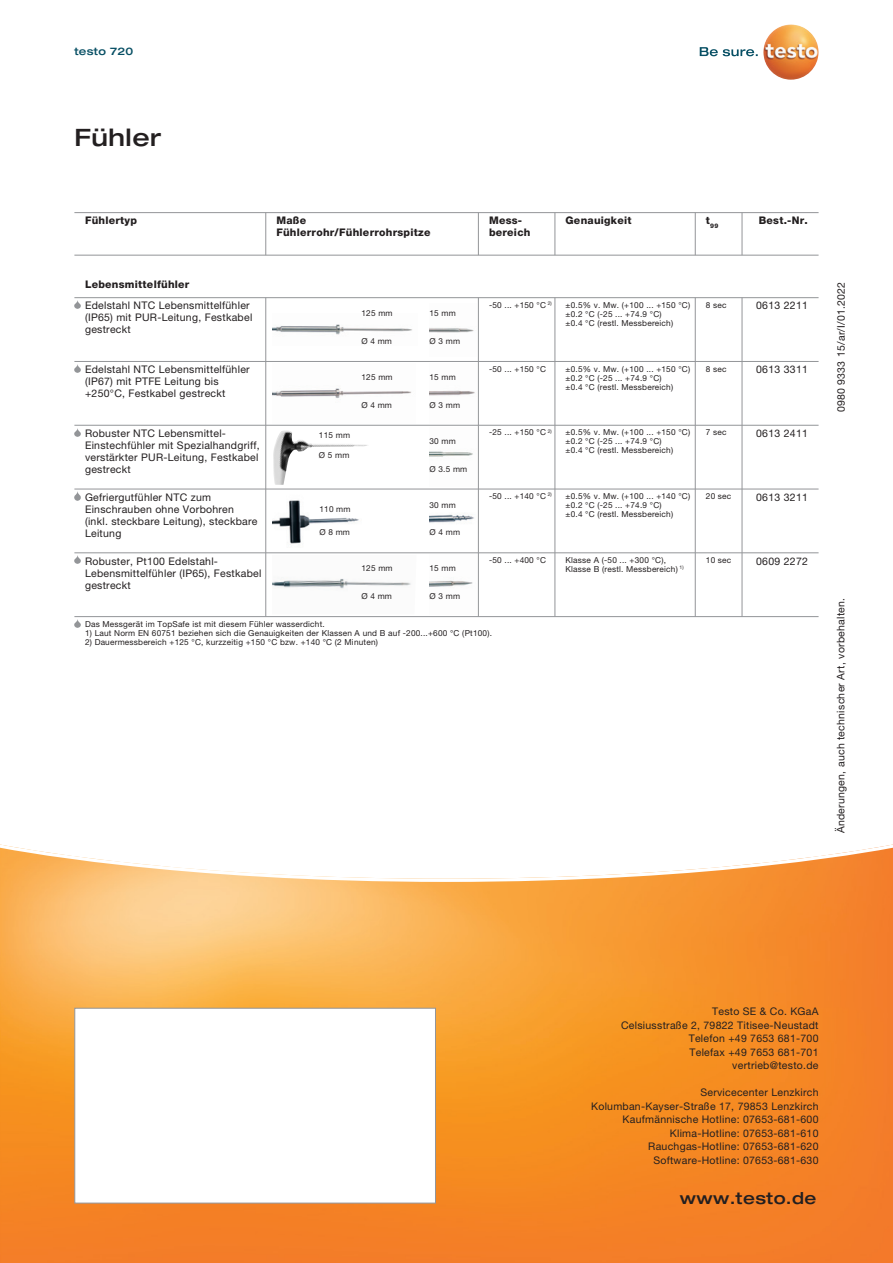
<style>
.page{position:relative;width:893px;height:1263px;background:#fff}
.page>*{position:absolute;margin:0;border:0;box-sizing:border-box;transform-origin:0 0}
.t1{font:500 expanded 24px "Helvetica Neue LTW1 G";letter-spacing:.025em;color:#231f20}
.t2{font:500 expanded 16.5px "Helvetica Neue LTW1 G";letter-spacing:.025em;color:#231f20}
.t3{font:10.5px/12px "Helvetica Neue LTW1 G";letter-spacing:.025em;color:#231f20}
.t4{font:800 10.5px/12px "Helvetica Neue LTW1 G";letter-spacing:.025em;color:#231f20}
.t5{font:500 expanded 10.5px "Helvetica Neue LTW1 G";letter-spacing:.025em;color:#074f64}
.t6{font:8.25px/9px "Helvetica Neue LTW1 G";letter-spacing:.025em;color:#231f20}
.t7{font:800 6.3px "Helvetica Neue LTW1 G";color:#231f20}
.s1{color:#ee1d23}
</style>
<div class="page">
<svg style="left:0;top:844px;width:893px;height:419px;background:#f79e46"></svg>
<img style="left:272px;top:324px;width:140px;height:11px">
<img style="left:429px;top:328px;width:45px;height:5px">
<img style="left:272px;top:388px;width:140px;height:10px">
<img style="left:429px;top:390px;width:46px;height:6px">
<img style="left:429px;top:451px;width:44px;height:6px">
<img style="left:272px;top:500px;width:87px;height:44px">
<img style="left:429px;top:514px;width:45px;height:9px">
<img style="left:272px;top:579px;width:139px;height:10px">
<img style="left:429px;top:580px;width:44px;height:7px">
<img style="left:273px;top:430px;width:95px;height:55px">
<svg style="left:75px;top:300px;width:6px;height:9px"></svg>
<svg style="left:75px;top:364px;width:6px;height:9px"></svg>
<svg style="left:75px;top:428px;width:6px;height:8px"></svg>
<svg style="left:75px;top:492px;width:6px;height:8px"></svg>
<svg style="left:75px;top:556px;width:6px;height:8px"></svg>
<svg style="left:75px;top:619px;width:6px;height:9px"></svg>
<svg style="left:700px;top:47px;width:58px;height:9px"></svg>
<img style="left:763px;top:24px;width:56px;height:56px;border-radius:28px">
<div style="left:74px;top:1008px;width:362px;height:195px;background:#fff;border:1px solid #939598"></div>
<hr style="left:74px;top:616px;width:745px;height:1px;background:#939598">
<hr style="left:74px;top:212px;width:745px;height:1px;background:#939598">
<hr style="left:265px;top:213px;width:1px;height:42px;background:#939598">
<hr style="left:478px;top:213px;width:1px;height:42px;background:#939598">
<hr style="left:555px;top:213px;width:1px;height:42px;background:#939598">
<hr style="left:695px;top:213px;width:1px;height:42px;background:#939598">
<hr style="left:742px;top:213px;width:1px;height:42px;background:#939598">
<hr style="left:74px;top:297px;width:745px;height:1px;background:#939598">
<hr style="left:265px;top:298px;width:1px;height:63px;background:#939598">
<hr style="left:478px;top:298px;width:1px;height:63px;background:#939598">
<hr style="left:555px;top:298px;width:1px;height:63px;background:#939598">
<hr style="left:695px;top:298px;width:1px;height:63px;background:#939598">
<hr style="left:742px;top:298px;width:1px;height:63px;background:#939598">
<hr style="left:74px;top:361px;width:745px;height:1px;background:#939598">
<hr style="left:265px;top:361px;width:1px;height:64px;background:#939598">
<hr style="left:478px;top:361px;width:1px;height:64px;background:#939598">
<hr style="left:555px;top:361px;width:1px;height:64px;background:#939598">
<hr style="left:695px;top:361px;width:1px;height:64px;background:#939598">
<hr style="left:742px;top:361px;width:1px;height:64px;background:#939598">
<hr style="left:74px;top:425px;width:745px;height:1px;background:#939598">
<hr style="left:265px;top:425px;width:1px;height:64px;background:#939598">
<hr style="left:478px;top:425px;width:1px;height:64px;background:#939598">
<hr style="left:555px;top:425px;width:1px;height:64px;background:#939598">
<hr style="left:695px;top:425px;width:1px;height:64px;background:#939598">
<hr style="left:742px;top:425px;width:1px;height:64px;background:#939598">
<hr style="left:74px;top:489px;width:745px;height:1px;background:#939598">
<hr style="left:265px;top:489px;width:1px;height:64px;background:#939598">
<hr style="left:478px;top:489px;width:1px;height:64px;background:#939598">
<hr style="left:555px;top:489px;width:1px;height:64px;background:#939598">
<hr style="left:695px;top:489px;width:1px;height:64px;background:#939598">
<hr style="left:742px;top:489px;width:1px;height:64px;background:#939598">
<hr style="left:74px;top:552px;width:745px;height:1px;background:#939598">
<hr style="left:265px;top:553px;width:1px;height:64px;background:#939598">
<hr style="left:478px;top:553px;width:1px;height:64px;background:#939598">
<hr style="left:555px;top:553px;width:1px;height:64px;background:#939598">
<hr style="left:695px;top:553px;width:1px;height:64px;background:#939598">
<hr style="left:742px;top:553px;width:1px;height:64px;background:#939598">
<hr style="left:74px;top:255px;width:745px;height:1px;background:#939598">
<p class="t5" style="left:74px;top:44px;width:60px">testo 720</p>
<h1 class="t1" style="left:74px;top:122px;width:89px">Fühler</h1>
<p class="t4" style="left:85px;top:215px;width:54px">Fühlertyp</p>
<p class="t4" style="left:276px;top:215px;width:156px">Maße<br>Fühlerrohr/Fühlerrohrspitze</p>
<p class="t4" style="left:489px;top:215px;width:43px">Mess&shy;bereich</p>
<p class="t4" style="left:566px;top:215px;width:68px">Genauigkeit</p>
<p class="t7" style="left:706px;top:222px;width:14px"><sup>t</sup>99</p>
<p class="t4" style="left:85px;top:278px;width:106px">Lebensmittelfühler</p>
<p class="t3" style="left:85px;top:300px;width:169px">Edelstahl NTC Lebensmittelfühler (IP65) mit PUR-Leitung, Festkabel gestreckt</p>
<p class="t3" style="left:85px;top:363px;width:166px">Edelstahl NTC Lebensmittelfühler (IP67) mit PTFE Leitung bis +250°C, Festkabel gestreckt</p>
<p class="t3" style="left:85px;top:427px;width:176px">Robuster NTC Lebensmittel-<br>Einstechfühler mit Spezialhandgriff, verstärkter PUR-Leitung, Festkabel gestreckt</p>
<p class="t3" style="left:85px;top:491px;width:174px">Gefriergutfühler NTC zum<br>Einschrauben ohne Vorbohren (inkl. steckbare Leitung), steckbare<br>Leitung</p>
<p class="t3" style="left:85px;top:555px;width:178px">Robuster, Pt100 Edelstahl-<br>Lebensmittelfühler (IP65), Festkabel gestreckt</p>
<p class="t6" style="left:489px;top:300px;width:64px">-50 ... +150 °C <sup>2)</sup></p>
<p class="t6" style="left:361px;top:309px;width:33px">125 mm</p>
<p class="t6" style="left:429px;top:309px;width:28px">15 mm</p>
<p class="t6" style="left:361px;top:336px;width:32px">Ø 4 mm</p>
<p class="t6" style="left:429px;top:336px;width:32px">Ø 3 mm</p>
<p class="t6" style="left:489px;top:364px;width:58px">-50 ... +150 °C</p>
<p class="t6" style="left:361px;top:373px;width:33px">125 mm</p>
<p class="t6" style="left:429px;top:373px;width:28px">15 mm</p>
<p class="t6" style="left:361px;top:400px;width:32px">Ø 4 mm</p>
<p class="t6" style="left:429px;top:400px;width:32px">Ø 3 mm</p>
<p class="t6" style="left:319px;top:431px;width:33px">115 mm</p>
<p class="t6" style="left:429px;top:436px;width:28px">30 mm</p>
<p class="t6" style="left:489px;top:428px;width:64px">-25 ... +150 °C <sup>2)</sup></p>
<p class="t6" style="left:319px;top:450px;width:32px">Ø 5 mm</p>
<p class="t6" style="left:429px;top:464px;width:39px">Ø 3.5 mm</p>
<p class="t6" style="left:489px;top:492px;width:64px">-50 ... +140 °C <sup>2)</sup></p>
<p class="t6" style="left:319px;top:505px;width:33px">110 mm</p>
<p class="t6" style="left:429px;top:500px;width:28px">30 mm</p>
<p class="t6" style="left:319px;top:528px;width:32px">Ø 8 mm</p>
<p class="t6" style="left:429px;top:528px;width:32px">Ø 4 mm</p>
<p class="t6" style="left:489px;top:555px;width:58px">-50 ... +400 °C</p>
<p class="t6" style="left:361px;top:564px;width:33px">125 mm</p>
<p class="t6" style="left:429px;top:564px;width:28px">15 mm</p>
<p class="t6" style="left:361px;top:592px;width:32px">Ø 4 mm</p>
<p class="t6" style="left:429px;top:592px;width:32px">Ø 3 mm</p>
<p class="t6" style="left:85px;top:619px;width:241px">Das Messgerät im TopSafe ist mit diesem Fühler wasserdicht.</p>
<p class="t6" style="left:85px;top:628px;width:408px">1) Laut Norm EN 60751 beziehen sich die Genauigkeiten der Klassen A und B auf -200...+600 °C (Pt100).</p>
<p class="t6" style="left:85px;top:637px;width:294px">2) Dauermessbereich +125 °C, kurzzeitig +150 °C bzw. +140 °C (2 Minuten)</p>
<p class="t6" style="left:566px;top:300px;width:126px">±0.5% v. Mw. (+100 ... +150 °C) ±0.2 °C (-25 ... +74.9 °C)<br>±0.4 °C (restl. Messbereich)</p>
<p class="t6" style="left:566px;top:364px;width:126px">±0.5% v. Mw. (+100 ... +150 °C) ±0.2 °C (-25 ... +74.9 °C)<br>±0.4 °C (restl. Messbereich)</p>
<p class="t6" style="left:566px;top:428px;width:126px">±0.5% v. Mw. (+100 ... +150 °C) ±0.2 °C (-25 ... +74.9 °C)<br>±0.4 °C (restl. Messbereich)</p>
<p class="t6" style="left:566px;top:492px;width:126px">±0.5% v. Mw. (+100 ... +140 °C) ±0.2 °C (-25 ... +74.9 °C)<br>±0.4 °C (restl. Messbereich)</p>
<p class="t6" style="left:566px;top:555px;width:120px">Klasse A (-50 ... +300 °C),<br>Klasse B (restl. Messbereich) <sup>1)</sup></p>
<p class="t6" style="left:706px;top:300px;width:22px">8 sec</p>
<p class="t6" style="left:706px;top:364px;width:22px">8 sec</p>
<p class="t6" style="left:706px;top:428px;width:22px">7 sec</p>
<p class="t6" style="left:706px;top:492px;width:27px">20 sec</p>
<p class="t6" style="left:706px;top:555px;width:27px">10 sec</p>
<p class="t4" style="left:759px;top:215px;width:51px">Best.-Nr.</p>
<p class="t3" style="left:756px;top:300px;width:53px">0613 2211</p>
<p class="t3" style="left:756px;top:363px;width:53px">0613 3311</p>
<p class="t3" style="left:756px;top:427px;width:53px">0613 2411</p>
<p class="t3" style="left:756px;top:491px;width:53px">0613 3211</p>
<p class="t3" style="left:756px;top:555px;width:53px">0609 2272</p>
<p class="t3" style="left:835px;top:385px;width:111px;rotate:-90deg"><span class="s1">XXX</span>3 15/cw I/01.20 0</p>
<p class="t3" style="left:835px;top:412px;width:132px;rotate:-90deg">0980 9333 15/ar/I/01.2022</p>
<p class="t3" style="left:835px;top:367px;width:76px;rotate:-90deg">4/cw I/01.2020</p>
<p class="t3" style="left:835px;top:412px;width:7px;rotate:-90deg">1</p>
<p class="t3" style="left:835px;top:833px;width:237px;rotate:-90deg">Änderungen, auch technischer Art, vorbehalten.</p>
<p class="t3" style="left:621px;top:1005px;width:199px;line-height:13.5px;text-align:right">Testo SE &amp; Co. KGaA<br>Celsiusstraße 2, 79822 Titisee-Neustadt<br>Telefon +49 7653 681-700<br>Telefax +49 7653 681-701 vertrieb@testo.de</p>
<p class="t3" style="left:591px;top:1086px;width:229px;line-height:13.5px;text-align:right">Servicecenter Lenzkirch Kolumban-Kayser-Straße 17, 79853 Lenzkirch Kaufmännische Hotline: 07653-681-600<br>Klima-Hotline: 07653-681-610<br>Rauchgas-Hotline: 07653-681-620<br>Software-Hotline: 07653-681-630</p>
<h2 class="t2" style="left:680px;top:1187px;width:138px">www.testo.de</h2>
</div>
